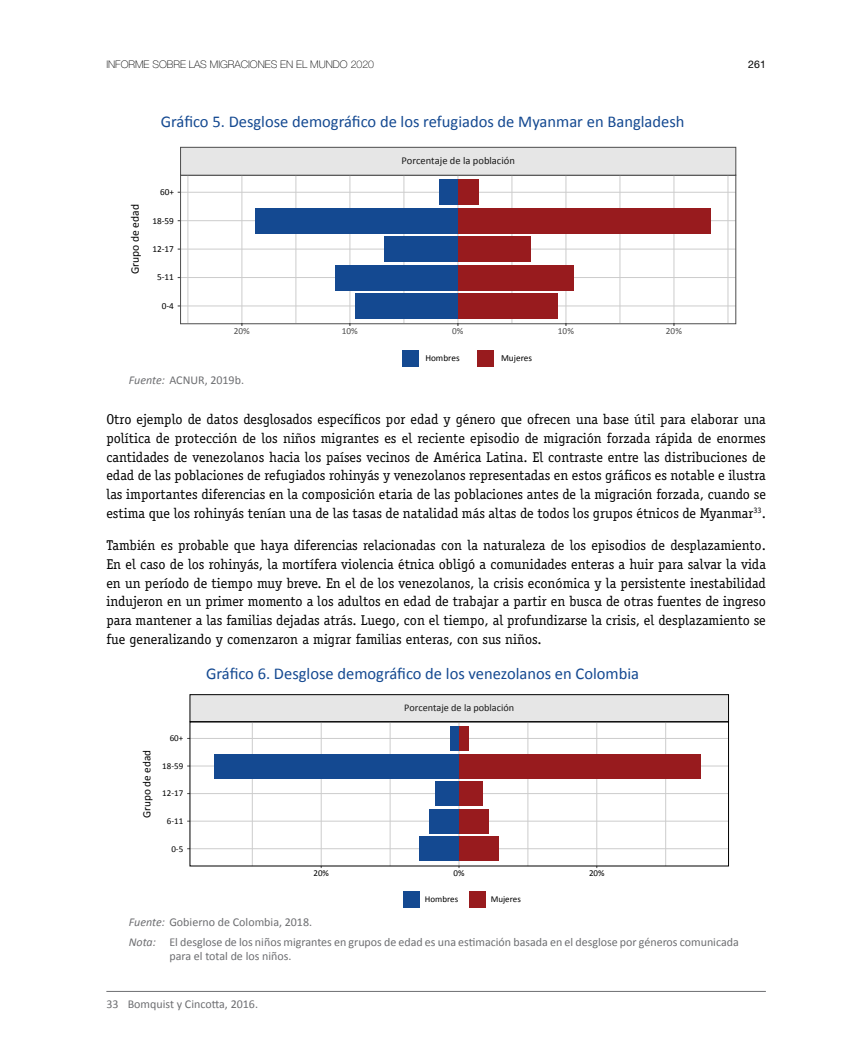
<style>
.page{position:relative;width:851px;height:1063px;background:#fff}
.page>*{position:absolute;margin:0;border:0;box-sizing:border-box;transform-origin:0 0}
.t1{font:16.5px "Calibri";color:#144991}
.t2{font:14.25px/18.8px "Officina Serif";color:#000;text-align:justify}
.t3{font:12px/20.2px "Calibri";color:#6d6e71}
.t4{font:11.55px "Calibri";color:#000}
.t5{font:11.25px "Calibri";color:#000}
.t6{font:100 10.5px "Helvetica Neue";color:#000}
.t7{font:10.5px "Calibri";color:#1a1a1a}
.t8{font:10.5px "Helvetica Neue";color:#000}
.t9{font:10.2px "Calibri";color:#1a1a1a}
.t10{font:9.3px "Calibri";color:#000}
.t11{font:9.3px "Calibri";color:#4d4d4d}
.t12{font:9px "Calibri";color:#000}
.s1{font-style:italic}
</style>
<div class="page">
<hr style="left:180px;top:306px;width:555px;height:1px;background:#ccc">
<hr style="left:180px;top:277px;width:555px;height:1px;background:#ccc">
<hr style="left:180px;top:249px;width:555px;height:1px;background:#ccc">
<hr style="left:180px;top:220px;width:555px;height:1px;background:#ccc">
<hr style="left:180px;top:192px;width:555px;height:1px;background:#ccc">
<div style="left:180px;top:175px;width:556px;height:149px;border:1px solid #4d4d4d"></div>
<hr style="left:188px;top:175px;width:1px;height:148px;background:#ccc">
<hr style="left:295px;top:175px;width:1px;height:148px;background:#ccc">
<hr style="left:403px;top:175px;width:1px;height:148px;background:#ccc">
<hr style="left:511px;top:175px;width:1px;height:148px;background:#ccc">
<hr style="left:619px;top:175px;width:1px;height:148px;background:#ccc">
<hr style="left:727px;top:175px;width:1px;height:148px;background:#ccc">
<hr style="left:241px;top:175px;width:1px;height:148px;background:#ccc">
<hr style="left:349px;top:175px;width:1px;height:148px;background:#ccc">
<hr style="left:457px;top:175px;width:1px;height:148px;background:#ccc">
<hr style="left:565px;top:175px;width:1px;height:148px;background:#ccc">
<hr style="left:673px;top:175px;width:1px;height:148px;background:#ccc">
<div style="left:356px;top:293px;width:102px;height:26px;background:#144991"></div>
<div style="left:335px;top:265px;width:123px;height:25px;background:#144991"></div>
<div style="left:384px;top:236px;width:74px;height:26px;background:#144991"></div>
<div style="left:255px;top:208px;width:203px;height:25px;background:#144991"></div>
<div style="left:439px;top:179px;width:19px;height:26px;background:#144991"></div>
<div style="left:458px;top:293px;width:99px;height:26px;background:#981b1e"></div>
<div style="left:458px;top:265px;width:115px;height:25px;background:#981b1e"></div>
<div style="left:458px;top:236px;width:72px;height:26px;background:#981b1e"></div>
<div style="left:458px;top:208px;width:252px;height:25px;background:#981b1e"></div>
<div style="left:458px;top:179px;width:20px;height:26px;background:#981b1e"></div>
<div style="left:402px;top:350px;width:17px;height:17px;background:#144991"></div>
<div style="left:477px;top:350px;width:17px;height:17px;background:#981b1e"></div>
<div style="left:180px;top:147px;width:555px;height:28px;background:#e6e6e6"></div>
<div style="left:180px;top:147px;width:556px;height:28px;border:1px solid #4d4d4d"></div>
<hr style="left:190px;top:848px;width:538px;height:1px;background:#ccc">
<hr style="left:190px;top:821px;width:538px;height:1px;background:#ccc">
<hr style="left:190px;top:793px;width:538px;height:1px;background:#ccc">
<hr style="left:190px;top:766px;width:538px;height:1px;background:#ccc">
<hr style="left:190px;top:738px;width:538px;height:1px;background:#ccc">
<div style="left:403px;top:891px;width:17px;height:16px;background:#144991"></div>
<div style="left:469px;top:891px;width:16px;height:16px;background:#981b1e"></div>
<div style="left:190px;top:695px;width:538px;height:27px;background:#e6e6e6"></div>
<div style="left:190px;top:694px;width:538px;height:28px;border:1px solid #000"></div>
<hr style="left:252px;top:722px;width:1px;height:144px;background:#ccc">
<hr style="left:390px;top:722px;width:1px;height:144px;background:#ccc">
<hr style="left:527px;top:722px;width:1px;height:144px;background:#ccc">
<hr style="left:665px;top:722px;width:1px;height:144px;background:#ccc">
<hr style="left:321px;top:722px;width:1px;height:144px;background:#ccc">
<hr style="left:458px;top:722px;width:1px;height:144px;background:#ccc">
<hr style="left:596px;top:722px;width:1px;height:144px;background:#ccc">
<div style="left:419px;top:836px;width:40px;height:25px;background:#144991"></div>
<div style="left:429px;top:809px;width:30px;height:25px;background:#144991"></div>
<div style="left:435px;top:781px;width:24px;height:25px;background:#144991"></div>
<div style="left:214px;top:754px;width:245px;height:24px;background:#144991"></div>
<div style="left:450px;top:726px;width:9px;height:25px;background:#144991"></div>
<div style="left:459px;top:836px;width:39px;height:25px;background:#981b1e"></div>
<div style="left:459px;top:809px;width:29px;height:25px;background:#981b1e"></div>
<div style="left:459px;top:781px;width:23px;height:25px;background:#981b1e"></div>
<div style="left:459px;top:754px;width:241px;height:24px;background:#981b1e"></div>
<div style="left:459px;top:726px;width:9px;height:25px;background:#981b1e"></div>
<hr style="left:106px;top:991px;width:659px;height:1px;background:#6d6e71">
<p class="t6" style="left:106px;top:58px;width:269px">INFORME SOBRE LAS MIGRACIONES EN EL MUNDO 2020</p>
<p class="t8" style="left:748px;top:58px;width:19px">261</p>
<p class="t1" style="left:161px;top:111px;width:525px">Gráfico 5. Desglose demográfico de los refugiados de Myanmar en Bangladesh</p>
<p class="t4" style="left:128px;top:274px;width:72px;rotate:-90deg">Grupo de edad</p>
<p class="t10" style="left:160px;top:186px;width:15px">60+</p>
<p class="t10" style="left:152px;top:215px;width:23px">18-59</p>
<p class="t10" style="left:152px;top:243px;width:23px">12-17</p>
<p class="t10" style="left:157px;top:271px;width:18px">5-11</p>
<p class="t10" style="left:162px;top:300px;width:14px">0-4</p>
<p class="t7" style="left:401px;top:154px;width:115px">Porcentaje de la población</p>
<p class="t11" style="left:234px;top:325px;width:17px">20%</p>
<p class="t11" style="left:342px;top:325px;width:17px">10%</p>
<p class="t11" style="left:452px;top:325px;width:13px">0%</p>
<p class="t11" style="left:558px;top:325px;width:17px">10%</p>
<p class="t11" style="left:665px;top:325px;width:17px">20%</p>
<p class="t10" style="left:425px;top:352px;width:36px">Hombres</p>
<p class="t10" style="left:501px;top:352px;width:33px">Mujeres</p>
<p class="t3" style="left:129px;top:370px;width:117px"><span class="s1">Fuente:</span> ACNUR, 2019b.</p>
<p class="t2" style="left:106px;top:410px;width:661px">Otro ejemplo de datos desglosados específicos por edad y género que ofrecen una base útil para elaborar una política de protección de los niños migrantes es el reciente episodio de migración forzada rápida de enormes cantidades de venezolanos hacia los países vecinos de América Latina. El contraste entre las distribuciones de edad de las poblaciones de refugiados rohinyás y venezolanos representadas en estos gráficos es notable e ilustra las importantes diferencias en la composición etaria de las poblaciones antes de la migración forzada, cuando se estima que los rohinyás tenían una de las tasas de natalidad más altas de todos los grupos étnicos de Myanmar<sup>33</sup>.</p>
<p class="t2" style="left:106px;top:536px;width:661px">También es probable que haya diferencias relacionadas con la naturaleza de los episodios de desplazamiento.<br>En el caso de los rohinyás, la mortífera violencia étnica obligó a comunidades enteras a huir para salvar la vida en un período de tiempo muy breve. En el de los venezolanos, la crisis económica y la persistente inestabilidad indujeron en un primer momento a los adultos en edad de trabajar a partir en busca de otras fuentes de ingreso para mantener a las familias dejadas atrás. Luego, con el tiempo, al profundizarse la crisis, el desplazamiento se fue generalizando y comenzaron a migrar familias enteras, con sus niños.</p>
<p class="t1" style="left:206px;top:663px;width:434px">Gráfico 6. Desglose demográfico de los venezolanos en Colombia</p>
<p class="t5" style="left:139px;top:818px;width:69px;rotate:-90deg">Grupo de edad</p>
<p class="t12" style="left:170px;top:733px;width:15px">60+</p>
<p class="t12" style="left:162px;top:760px;width:22px">18-59</p>
<p class="t12" style="left:162px;top:788px;width:22px">12-17</p>
<p class="t12" style="left:167px;top:815px;width:18px">6-11</p>
<p class="t12" style="left:171px;top:843px;width:13px">0-5</p>
<p class="t9" style="left:404px;top:701px;width:111px">Porcentaje de la población</p>
<p class="t12" style="left:313px;top:867px;width:17px">20%</p>
<p class="t12" style="left:453px;top:867px;width:12px">0%</p>
<p class="t12" style="left:589px;top:867px;width:17px">20%</p>
<p class="t12" style="left:425px;top:894px;width:35px">Hombres</p>
<p class="t12" style="left:490px;top:894px;width:32px">Mujeres</p>
<p class="t3" style="left:129px;top:912px;width:611px"><span class="s1">Fuente:</span> Gobierno de Colombia, 2018.<br><span class="s1">Nota:</span> El desglose de los niños migrantes en grupos de edad es una estimación basada en el desglose por géneros comunicada</p>
<p class="t3" style="left:169px;top:946px;width:124px">para el total de los niños.</p>
<p class="t3" style="left:106px;top:994px;width:153px">33 Bomquist y Cincotta, 2016.</p>
</div>
